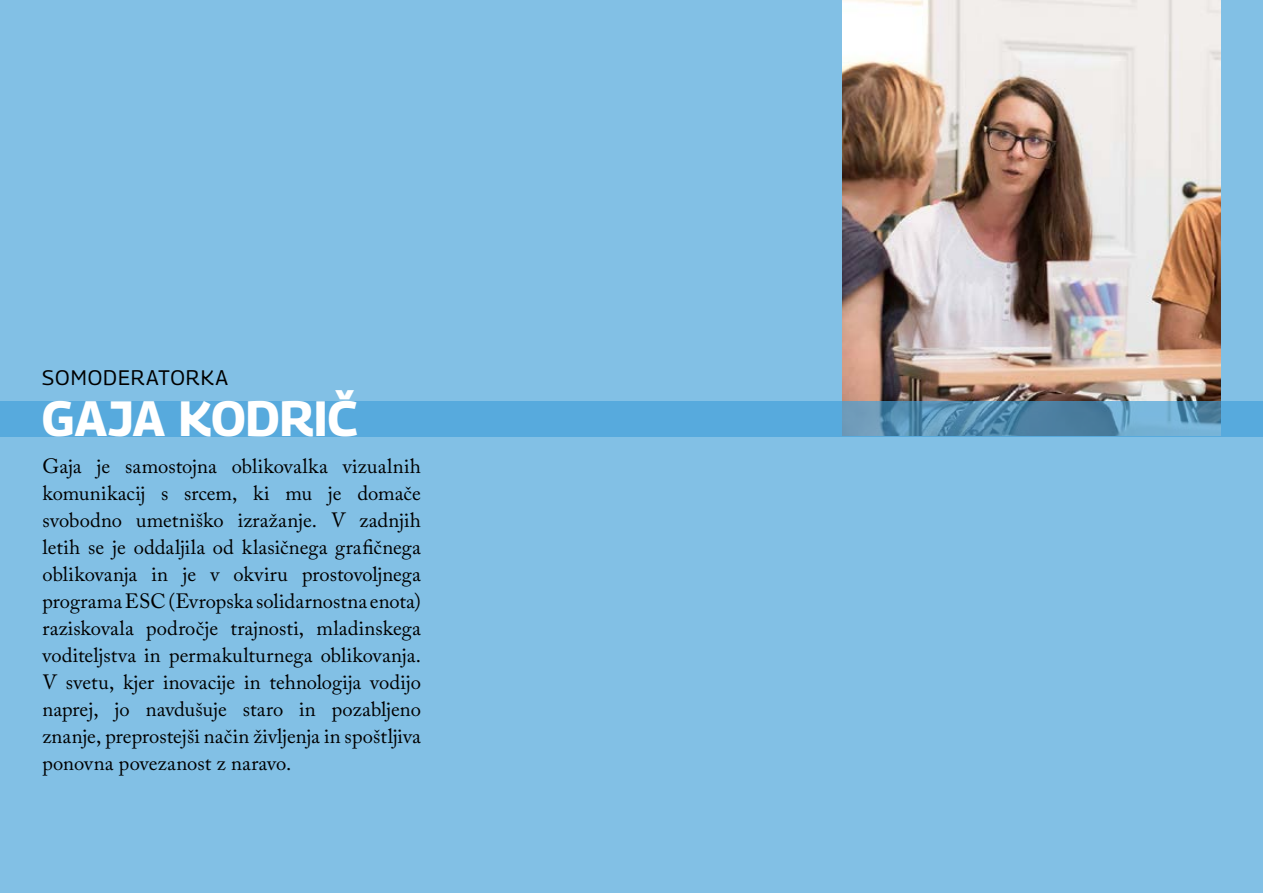
<style>
.page{position:relative;width:1263px;height:893px;background:#82c0e5}
.page>*{position:absolute;margin:0;border:0;box-sizing:border-box;transform-origin:0 0}
.t1{font:700 49.5px "Georama";letter-spacing:-.005em;color:#fff}
.t2{font:21px "Georama";letter-spacing:.05em;color:#000}
.t3{font:20.55px/27px "Adobe Caslon Pro";letter-spacing:.005em;color:#000;text-align:justify}
</style>
<div class="page">
<img style="left:842px;top:0;width:378px;height:401px">
<svg style="left:0;top:401px;width:1263px;height:36px;background:#58a2d0"></svg>
<p class="t2" style="left:42px;top:363px;width:187px">SOMODERATORKA</p>
<p class="t1" style="left:42px;top:383px;width:318px">GAJA KODRIČ</p>
<p class="t3" style="left:43px;top:452px;width:380px">Gaja je samostojna oblikovalka vizualnih komunikacij s srcem, ki mu je domače svobodno umetniško izražanje. V zadnjih letih se je oddaljila od klasičnega grafičnega oblikovanja in je v okviru prostovoljnega programa ESC (Evropska solidarnostna enota) raziskovala področje trajnosti, mladinskega voditeljstva in permakulturnega oblikovanja.<br>V svetu, kjer inovacije in tehnologija vodijo naprej, jo navdušuje staro in pozabljeno znanje, preprostejši način življenja in spoštljiva ponovna povezanost z naravo.</p>
</div>
